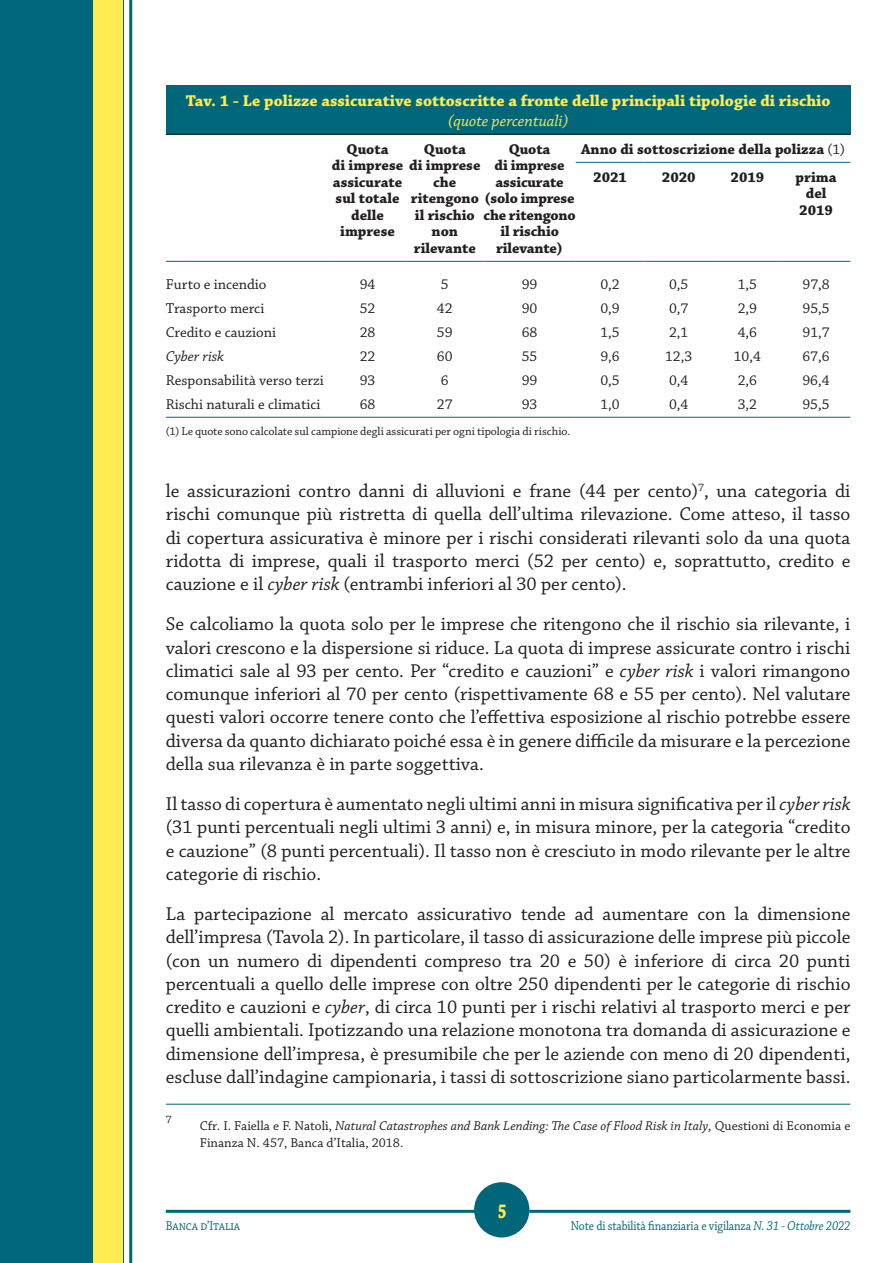
<style>
.page{position:relative;width:893px;height:1263px;background:#fff}
.page>*{position:absolute;margin:0;border:0;box-sizing:border-box;transform-origin:0 0}
.t1{font:700 21px "Chaparral Pro";color:#ffeb52;scale:.75 1}
.t2{font:19.5px/23.2px "Chaparral Pro";color:#231f20;text-align:justify}
.t3{font:700 16.5px "Chaparral Pro";color:#ffeb52}
.t4{font:italic 16.5px "Chaparral Pro";color:#ffeb52}
.t5{font:700 15px/16.5px "Chaparral Pro";color:#231f20;text-align:center}
.t6{font:15px "Chaparral Pro";color:#231f20}
.t7{font:italic 15px "Chaparral Pro";color:#231f20}
.t8{font:13.5px/17.1px "Chaparral Pro";color:#231f20}
.t9{font:13.5px "Chaparral Pro";letter-spacing:-.01em;color:#00677a;scale:.87 1}
.t10{font:12px "Chaparral Pro";letter-spacing:-.005em;color:#231f20}
.t11{font:11.4px "Chaparral Pro";color:#231f20}
.s1{font-weight:400}
.s2{font-style:italic}
</style>
<div class="page">
<div style="left:0;top:0;width:123px;height:1263px;background:#00677a"></div>
<div style="left:94px;top:0;width:29px;height:1263px;background:#ffeb52"></div>
<hr style="left:129px;top:0;width:3px;height:1263px;background:#00677a">
<svg style="left:474px;top:1215px;width:53px;height:23px"></svg>
<hr style="left:166px;top:1210px;width:308px;height:3px;background:#00677a">
<hr style="left:529px;top:1210px;width:321px;height:3px;background:#00677a">
<hr style="left:166px;top:1104px;width:684px;height:1px;background:#00677a">
<div style="left:166px;top:85px;width:684px;height:49px;background:#00677a"></div>
<hr style="left:166px;top:134px;width:163px;height:1px;background:#231f20">
<hr style="left:329px;top:134px;width:77px;height:1px;background:#231f20">
<hr style="left:406px;top:134px;width:77px;height:1px;background:#231f20">
<hr style="left:483px;top:134px;width:93px;height:1px;background:#231f20">
<hr style="left:576px;top:134px;width:68px;height:1px;background:#231f20">
<hr style="left:644px;top:134px;width:69px;height:1px;background:#231f20">
<hr style="left:713px;top:134px;width:69px;height:1px;background:#231f20">
<hr style="left:782px;top:134px;width:68px;height:1px;background:#231f20">
<hr style="left:166px;top:261px;width:163px;height:1px;background:#00677a">
<hr style="left:329px;top:261px;width:77px;height:1px;background:#00677a">
<hr style="left:406px;top:261px;width:77px;height:1px;background:#00677a">
<hr style="left:483px;top:261px;width:93px;height:1px;background:#00677a">
<hr style="left:576px;top:261px;width:68px;height:1px;background:#00677a">
<hr style="left:644px;top:261px;width:69px;height:1px;background:#00677a">
<hr style="left:713px;top:261px;width:69px;height:1px;background:#00677a">
<hr style="left:782px;top:261px;width:68px;height:1px;background:#00677a">
<hr style="left:166px;top:417px;width:163px;height:1px;background:#00677a">
<hr style="left:329px;top:417px;width:77px;height:1px;background:#00677a">
<hr style="left:406px;top:417px;width:77px;height:1px;background:#00677a">
<hr style="left:483px;top:417px;width:93px;height:1px;background:#00677a">
<hr style="left:576px;top:417px;width:68px;height:1px;background:#00677a">
<hr style="left:644px;top:417px;width:69px;height:1px;background:#00677a">
<hr style="left:713px;top:417px;width:69px;height:1px;background:#00677a">
<hr style="left:782px;top:417px;width:68px;height:1px;background:#00677a">
<hr style="left:576px;top:162px;width:68px;height:1px;background:#00677a">
<hr style="left:644px;top:162px;width:69px;height:1px;background:#00677a">
<hr style="left:713px;top:162px;width:69px;height:1px;background:#00677a">
<hr style="left:782px;top:162px;width:68px;height:1px;background:#00677a">
<div style="left:474px;top:1182px;width:55px;height:55px;background:#00677a;border-radius:50%"></div>
<p class="t3" style="left:186px;top:91px;width:646px">Tav. 1 - Le polizze assicurative sottoscritte a fronte delle principali tipologie di rischio</p>
<p class="t4" style="left:448px;top:111px;width:122px">(quote percentuali)</p>
<p class="t5" style="left:346px;top:141px;width:44px">Quota</p>
<p class="t5" style="left:332px;top:158px;width:150px">di imprese di imprese</p>
<p class="t5" style="left:333px;top:174px;width:71px">assicurate</p>
<p class="t5" style="left:336px;top:191px;width:66px">sul totale</p>
<p class="t5" style="left:351px;top:207px;width:34px">delle</p>
<p class="t5" style="left:340px;top:224px;width:56px">imprese</p>
<p class="t5" style="left:593px;top:136px;width:253px;line-height:28px;text-align:left;text-indent:-12px">Anno di sottoscrizione della polizza <span class="s1">(1)<br></span>2021</p>
<p class="t5" style="left:424px;top:141px;width:44px">Quota</p>
<p class="t5" style="left:433px;top:174px;width:25px">che</p>
<p class="t5" style="left:411px;top:191px;width:165px">ritengono (solo imprese</p>
<p class="t5" style="left:415px;top:207px;width:61px">il rischio</p>
<p class="t5" style="left:432px;top:224px;width:28px">non</p>
<p class="t5" style="left:414px;top:240px;width:64px">rilevante</p>
<p class="t5" style="left:495px;top:141px;width:71px">Quota<br>di imprese assicurate</p>
<p class="t5" style="left:483px;top:207px;width:94px">che ritengono il rischio rilevante)</p>
<p class="t5" style="left:662px;top:169px;width:35px">2020</p>
<p class="t5" style="left:731px;top:169px;width:35px">2019</p>
<p class="t5" style="left:796px;top:169px;width:43px">prima del<br>2019</p>
<p class="t6" style="left:166px;top:276px;width:102px">Furto e incendio</p>
<p class="t6" style="left:360px;top:276px;width:17px">94</p>
<p class="t6" style="left:441px;top:276px;width:9px">5</p>
<p class="t6" style="left:522px;top:276px;width:17px">99</p>
<p class="t6" style="left:600px;top:276px;width:21px">0,2</p>
<p class="t6" style="left:669px;top:276px;width:21px">0,5</p>
<p class="t6" style="left:738px;top:276px;width:21px">1,5</p>
<p class="t6" style="left:802px;top:276px;width:29px">97,8</p>
<p class="t6" style="left:166px;top:300px;width:100px">Trasporto merci</p>
<p class="t6" style="left:360px;top:300px;width:17px">52</p>
<p class="t6" style="left:437px;top:300px;width:17px">42</p>
<p class="t6" style="left:522px;top:300px;width:17px">90</p>
<p class="t6" style="left:600px;top:300px;width:21px">0,9</p>
<p class="t6" style="left:669px;top:300px;width:21px">0,7</p>
<p class="t6" style="left:738px;top:300px;width:21px">2,9</p>
<p class="t6" style="left:802px;top:300px;width:29px">95,5</p>
<p class="t6" style="left:166px;top:324px;width:112px">Credito e cauzioni</p>
<p class="t6" style="left:360px;top:324px;width:17px">28</p>
<p class="t6" style="left:437px;top:324px;width:17px">59</p>
<p class="t6" style="left:522px;top:324px;width:17px">68</p>
<p class="t6" style="left:600px;top:324px;width:21px">1,5</p>
<p class="t6" style="left:669px;top:324px;width:21px">2,1</p>
<p class="t6" style="left:738px;top:324px;width:21px">4,6</p>
<p class="t6" style="left:802px;top:324px;width:29px">91,7</p>
<p class="t7" style="left:166px;top:348px;width:60px">Cyber risk</p>
<p class="t6" style="left:360px;top:348px;width:17px">22</p>
<p class="t6" style="left:437px;top:348px;width:17px">60</p>
<p class="t6" style="left:522px;top:348px;width:17px">55</p>
<p class="t6" style="left:600px;top:348px;width:21px">9,6</p>
<p class="t6" style="left:665px;top:348px;width:29px">12,3</p>
<p class="t6" style="left:734px;top:348px;width:29px">10,4</p>
<p class="t6" style="left:802px;top:348px;width:29px">67,6</p>
<p class="t6" style="left:166px;top:372px;width:159px">Responsabilità verso terzi</p>
<p class="t6" style="left:360px;top:372px;width:17px">93</p>
<p class="t6" style="left:441px;top:372px;width:9px">6</p>
<p class="t6" style="left:522px;top:372px;width:17px">99</p>
<p class="t6" style="left:600px;top:372px;width:21px">0,5</p>
<p class="t6" style="left:669px;top:372px;width:21px">0,4</p>
<p class="t6" style="left:738px;top:372px;width:21px">2,6</p>
<p class="t6" style="left:802px;top:372px;width:29px">96,4</p>
<p class="t6" style="left:166px;top:396px;width:156px">Rischi naturali e climatici</p>
<p class="t6" style="left:360px;top:396px;width:17px">68</p>
<p class="t6" style="left:437px;top:396px;width:17px">27</p>
<p class="t6" style="left:522px;top:396px;width:17px">93</p>
<p class="t6" style="left:600px;top:396px;width:21px">1,0</p>
<p class="t6" style="left:669px;top:396px;width:21px">0,4</p>
<p class="t6" style="left:738px;top:396px;width:21px">3,2</p>
<p class="t6" style="left:802px;top:396px;width:29px">95,5</p>
<p class="t10" style="left:166px;top:424px;width:406px">(1) Le quote sono calcolate sul campione degli assicurati per ogni tipologia di rischio.</p>
<p class="t2" style="left:166px;top:480px;width:686px">le assicurazioni contro danni di alluvioni e frane (44 per cento)<sup>7</sup>, una categoria di rischi comunque più ristretta di quella dell’ultima rilevazione. Come atteso, il tasso di copertura assicurativa è minore per i rischi considerati rilevanti solo da una quota ridotta di imprese, quali il trasporto merci (52 per cento) e, soprattutto, credito e cauzione e il <span class="s2">cyber risk</span> (entrambi inferiori al 30 per cento).</p>
<p class="t2" style="left:166px;top:613px;width:686px">Se calcoliamo la quota solo per le imprese che ritengono che il rischio sia rilevante, i valori crescono e la dispersione si riduce. La quota di imprese assicurate contro i rischi climatici sale al 93 per cento. Per “credito e cauzioni” e <span class="s2">cyber risk</span> i valori rimangono comunque inferiori al 70 per cento (rispettivamente 68 e 55 per cento). Nel valutare questi valori occorre tenere conto che l’effettiva esposizione al rischio potrebbe essere diversa da quanto dichiarato poiché essa è in genere difficile da misurare e la percezione della sua rilevanza è in parte soggettiva.</p>
<p class="t2" style="left:166px;top:793px;width:686px">Il tasso di copertura è aumentato negli ultimi anni in misura significativa per il <span class="s2">cyber risk </span>(31 punti percentuali negli ultimi 3 anni) e, in misura minore, per la categoria “credito e cauzione” (8 punti percentuali). Il tasso non è cresciuto in modo rilevante per le altre categorie di rischio.</p>
<p class="t2" style="left:166px;top:903px;width:686px">La partecipazione al mercato assicurativo tende ad aumentare con la dimensione dell’impresa (Tavola 2). In particolare, il tasso di assicurazione delle imprese più piccole (con un numero di dipendenti compreso tra 20 e 50) è inferiore di circa 20 punti percentuali a quello delle imprese con oltre 250 dipendenti per le categorie di rischio credito e cauzioni e <span class="s2">cyber</span>, di circa 10 punti per i rischi relativi al trasporto merci e per quelli ambientali. Ipotizzando una relazione monotona tra domanda di assicurazione e dimensione dell’impresa, è presumibile che per le aziende con meno di 20 dipendenti, escluse dall’indagine campionaria, i tassi di sottoscrizione siano particolarmente bassi.</p>
<p class="t11" style="left:166px;top:1113px;width:7px">7</p>
<p class="t8" style="left:200px;top:1117px;width:652px">Cfr. I. Faiella e F. Natoli, <span class="s2">Natural Catastrophes and Bank Lending: The Case of Flood Risk in Italy</span>, Questioni di Economia e<br>Finanza N. 457, Banca d’Italia, 2018.</p>
<p class="t1" style="left:498px;top:1198px;width:13px">5</p>
<p class="t9" style="left:166px;top:1219px;width:87px">Banca d’Italia</p>
<p class="t9" style="left:571px;top:1219px;width:323px">Note di stabilità finanziaria e vigilanza <span class="s2">N. 31 - Ottobre 2022</span></p>
</div>
